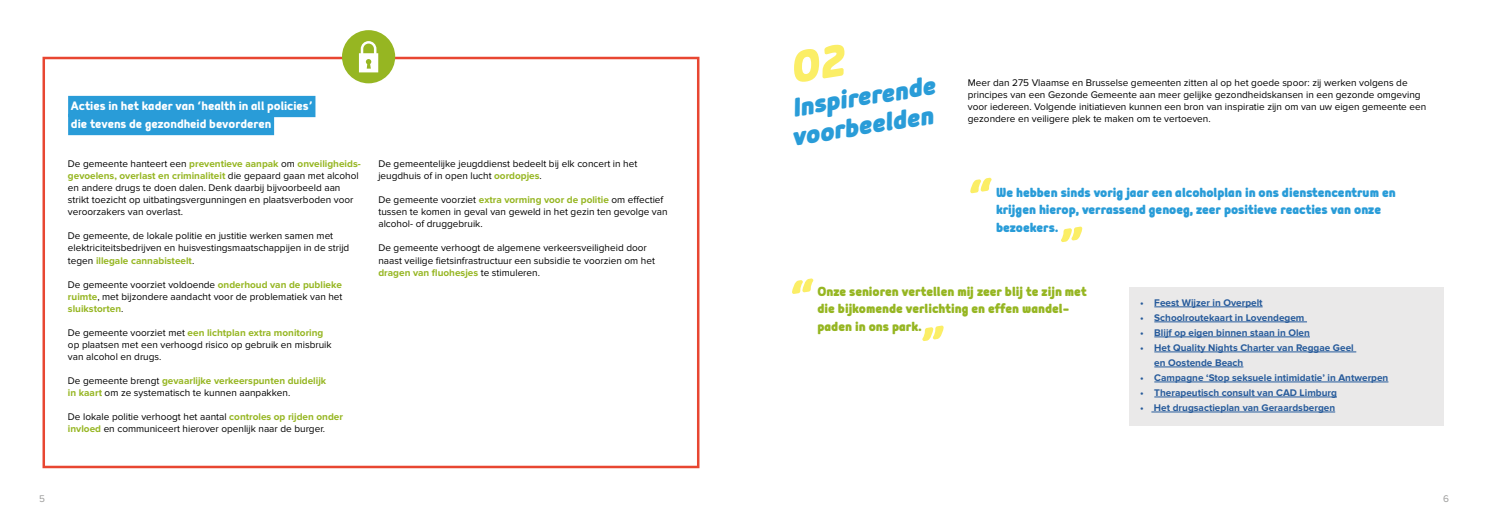
<style>
.page{position:relative;width:1489px;height:525px;background:#fff}
.page>*{position:absolute;margin:0;border:0;box-sizing:border-box;transform-origin:0 0}
.t1{font:italic 900 32.5px/28.8px "Mairy";color:#299cd8}
.t2{font:900 16.25px/17.5px "Mairy";color:#299cd8}
.t3{font:900 16.25px/17.5px "Mairy";color:#96b622}
.t4{font:700 15px/18px "Mairy";color:#fff}
.t5{font:10px/12px "Proxima Nova";color:#000}
.t6{font:700 10px/15px "Proxima Nova";color:#275b9b}
.t7{font:10px "Proxima Nova";color:#9d9d9c}
.s1{font-weight:700;color:#96b622}
</style>
<div class="page">
<div style="left:42px;top:57px;width:657px;height:411px;border:2px solid #e84631"></div>
<div style="left:342px;top:30px;width:53px;height:53px;background:#96b622;border-radius:50%"></div>
<svg style="left:359px;top:41px;width:19px;height:31px"></svg>
<div style="left:68px;top:96px;width:247px;height:21px;background:#299cd8"></div>
<div style="left:68px;top:114px;width:206px;height:21px;background:#299cd8"></div>
<div style="left:1129px;top:287px;width:314px;height:138px;background:#eae9e9"></div>
<hr style="left:1154px;top:306px;width:108px;height:1px;background:#275b9b">
<hr style="left:1154px;top:321px;width:152px;height:1px;background:#275b9b">
<hr style="left:1154px;top:336px;width:155px;height:1px;background:#275b9b">
<hr style="left:1154px;top:351px;width:202px;height:1px;background:#275b9b">
<hr style="left:1154px;top:366px;width:89px;height:1px;background:#275b9b">
<hr style="left:1154px;top:381px;width:234px;height:1px;background:#275b9b">
<hr style="left:1154px;top:396px;width:182px;height:1px;background:#275b9b">
<hr style="left:1151px;top:411px;width:183px;height:1px;background:#275b9b">
<h3 class="t4" style="left:71px;top:96px;width:243px">Acties in het kader van ‘health in all policies’ die tevens de gezondheid bevorderen</h3>
<p class="t5" style="left:68px;top:158px;width:294px">De gemeente hanteert een <span class="s1">preventieve aanpak</span> om <span class="s1">onveiligheids&shy;gevoelens, overlast en criminaliteit</span> die gepaard gaan met alcohol en andere drugs te doen dalen. Denk daarbij bijvoorbeeld aan strikt toezicht op uitbatingsvergunningen en plaatsverboden voor veroorzakers van overlast.</p>
<p class="t5" style="left:68px;top:230px;width:283px">De gemeente, de lokale politie en justitie werken samen met elektriciteitsbedrijven en huisvestingsmaatschappijen in de strijd tegen <span class="s1">illegale cannabisteelt</span>.</p>
<p class="t5" style="left:68px;top:278px;width:276px;text-align:justify">De gemeente voorziet voldoende <span class="s1">onderhoud van de publieke ruimte</span>, met bijzondere aandacht voor de problematiek van het <span class="s1">sluikstorten</span>.</p>
<p class="t5" style="left:68px;top:326px;width:265px">De gemeente voorziet met <span class="s1">een lichtplan extra monitoring </span>op plaatsen met een verhoogd risico op gebruik en misbruik van alcohol en drugs.</p>
<p class="t5" style="left:68px;top:374px;width:260px">De gemeente brengt <span class="s1">gevaarlijke verkeerspunten duidelijk in kaart</span> om ze systematisch te kunnen aanpakken.</p>
<p class="t5" style="left:68px;top:410px;width:276px">De lokale politie verhoogt het aantal <span class="s1">controles op rijden onder invloed</span> en communiceert hierover openlijk naar de burger.</p>
<p class="t5" style="left:378px;top:158px;width:260px">De gemeentelijke jeugddienst bedeelt bij elk concert in het jeugdhuis of in open lucht <span class="s1">oordopjes</span>.</p>
<p class="t5" style="left:378px;top:194px;width:291px">De gemeente voorziet <span class="s1">extra vorming voor de politie</span> om effectief tussen te komen in geval van geweld in het gezin ten gevolge van alcohol- of druggebruik.</p>
<p class="t5" style="left:378px;top:242px;width:278px">De gemeente verhoogt de algemene verkeersveiligheid door naast veilige fietsinfrastructuur een subsidie te voorzien om het <span class="s1">dragen van fluohesjes</span> te stimuleren.</p>
<h1 class="t1" style="left:784px;top:93px;width:151px;rotate:-9deg">Inspirerende voorbeelden</h1>
<p class="t5" style="left:967px;top:77px;width:460px">Meer dan 275 Vlaamse en Brusselse gemeenten zitten al op het goede spoor: zij werken volgens de principes van een Gezonde Gemeente aan meer gelijke gezondheidskansen in een gezonde omgeving voor iedereen. Volgende initiatieven kunnen een bron van inspiratie zijn om van uw eigen gemeente een gezondere en veiligere plek te maken om te vertoeven.</p>
<h2 class="t2" style="left:996px;top:183px;width:401px">We hebben sinds vorig jaar een alcoholplan in ons dienstencentrum en krijgen hierop, verrassend genoeg, zeer positieve reacties van onze</h2>
<h2 class="t2" style="left:996px;top:218px;width:64px">bezoekers.</h2>
<h2 class="t3" style="left:817px;top:282px;width:271px">Onze senioren vertellen mij zeer blij te zijn met die bijkomende verlichting en effen wandel&shy;paden in ons park.</h2>
<p class="t6" style="left:1140px;top:295px;width:124px">• Feest Wijzer in Overpelt</p>
<p class="t6" style="left:1140px;top:310px;width:166px">• Schoolroutekaart in Lovendegem</p>
<p class="t6" style="left:1140px;top:325px;width:171px">• Blijf op eigen binnen staan in Olen</p>
<p class="t6" style="left:1154px;top:340px;width:201px;text-indent:-14px">• Het Quality Nights Charter van Reggae Geel en Oostende Beach</p>
<p class="t6" style="left:1140px;top:370px;width:250px">• Campagne ‘Stop seksuele intimidatie’ in Antwerpen</p>
<p class="t6" style="left:1140px;top:385px;width:198px">• Therapeutisch consult van CAD Limburg</p>
<p class="t6" style="left:1140px;top:400px;width:196px">• Het drugsactieplan van Geraardsbergen</p>
<p class="t7" style="left:39px;top:492px;width:7px">5</p>
<p class="t7" style="left:1442px;top:492px;width:7px">6</p>
</div>
